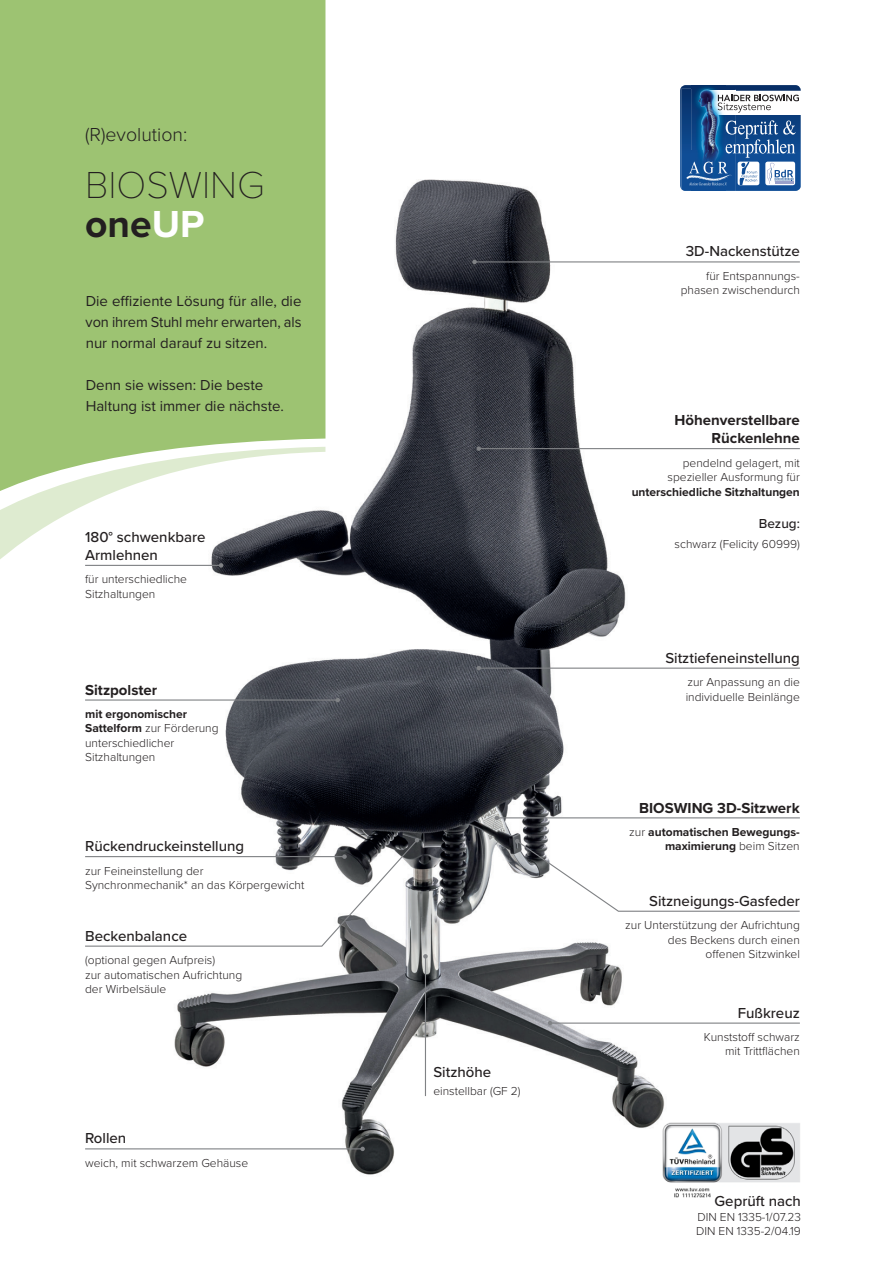
<style>
.page{position:relative;width:885px;height:1263px;background:#fff}
.page>*{position:absolute;margin:0;border:0;box-sizing:border-box;transform-origin:0 0}
.t1{font:100 39px "Proxima Nova T";color:#231f20}
.t2{font:700 39px "Proxima Nova";color:#231f20}
.t3{font:300 19.5px "Proxima Nova";color:#231f20}
.t4{font:500 15px "Proxima Nova";color:#231f20}
.Fließtext{font:15px/21px "Proxima Nova";color:#231f20;text-align:justify}
.t5{font:700 15px "Proxima Nova";color:#231f20}
.t6{font:500 13.5px "Proxima Nova";color:#231f20}
.t7{font:300 12px/14.4px "Proxima Nova";color:#231f20}
.t8{font:700 12px "Proxima Nova";color:#231f20}
.s1{color:#fff}
.s2{font-weight:700}
.s3{font-weight:300}
</style>
<div class="page">
<img style="left:154px;top:180px;width:526px;height:995px">
<div style="left:0;top:0;width:325px;height:303px;background:#9dc372"></div>
<hr style="left:478px;top:448px;width:321px;height:1px;background:#808285">
<svg style="left:476px;top:446px;width:5px;height:5px"></svg>
<hr style="left:85px;top:699px;width:253px;height:2px;background:#808285">
<svg style="left:335px;top:698px;width:5px;height:4px"></svg>
<hr style="left:85px;top:1148px;width:277px;height:1px;background:#808285">
<svg style="left:360px;top:1146px;width:5px;height:5px"></svg>
<hr style="left:478px;top:668px;width:321px;height:1px;background:#808285">
<svg style="left:476px;top:666px;width:5px;height:4px"></svg>
<hr style="left:497px;top:817px;width:302px;height:1px;background:#808285">
<svg style="left:494px;top:816px;width:5px;height:4px"></svg>
<hr style="left:425px;top:956px;width:1px;height:140px;background:#808285">
<svg style="left:423px;top:954px;width:4px;height:5px"></svg>
<hr style="left:550px;top:1022px;width:249px;height:2px;background:#808285">
<svg style="left:547px;top:1021px;width:5px;height:4px"></svg>
<svg style="left:85px;top:838px;width:334px;height:109px"></svg>
<hr style="left:474px;top:261px;width:325px;height:1px;background:#808285">
<svg style="left:472px;top:260px;width:4px;height:4px"></svg>
<svg style="left:515px;top:839px;width:285px;height:73px"></svg>
<svg style="left:0;top:303px;width:325px;height:319px;fill:#9dc372"></svg>
<img style="left:660px;top:1121px;width:140px;height:77px">
<svg style="left:680px;top:85px;width:120px;height:106px"></svg>
<p class="t3" style="left:85px;top:120px;width:104px">(R)evolution:</p>
<p class="t1" style="left:85px;top:156px;width:181px">BIOSWING</p>
<p class="t2" style="left:85px;top:195px;width:121px">one<span class="s1">UP</span></p>
<p class="Fließtext" style="left:86px;top:290px;width:217px">Die effiziente Lösung für alle, die von ihrem Stuhl mehr erwarten, als nur normal darauf zu sitzen.</p>
<p class="Fließtext" style="left:86px;top:374px;width:179px">Denn sie wissen: Die beste</p>
<p class="Fließtext" style="left:86px;top:395px;width:200px">Haltung ist immer die nächste.</p>
<p class="t4" style="left:85px;top:526px;width:122px">180° schwenkbare</p>
<p class="t4" style="left:85px;top:544px;width:74px">Armlehnen</p>
<p class="t7" style="left:85px;top:571px;width:103px">für unterschiedliche</p>
<p class="t7" style="left:85px;top:586px;width:72px">Sitzhaltungen</p>
<p class="t5" style="left:85px;top:678px;width:74px">Sitzpolster</p>
<p class="t8" style="left:85px;top:705px;width:103px">mit ergonomischer</p>
<p class="t7" style="left:85px;top:720px;width:135px"><span class="s2">Sattelform</span> zur Förderung unterschiedlicher</p>
<p class="t7" style="left:85px;top:749px;width:72px">Sitzhaltungen</p>
<p class="t4" style="left:85px;top:835px;width:161px">Rückendruckeinstellung</p>
<p class="t7" style="left:85px;top:863px;width:120px">zur Feineinstellung der</p>
<p class="t7" style="left:85px;top:877px;width:221px">Synchronmechanik* an das Körpergewicht</p>
<p class="t4" style="left:85px;top:925px;width:103px">Beckenbalance</p>
<p class="t7" style="left:85px;top:952px;width:131px">(optional gegen Aufpreis)</p>
<p class="t7" style="left:85px;top:967px;width:158px">zur automatischen Aufrichtung</p>
<p class="t7" style="left:85px;top:981px;width:83px">der Wirbelsäule</p>
<p class="t4" style="left:85px;top:1127px;width:43px">Rollen</p>
<p class="t7" style="left:85px;top:1155px;width:165px">weich, mit schwarzem Gehäuse</p>
<p class="t4" style="left:433px;top:1060px;width:59px">Sitzhöhe</p>
<p class="t7" style="left:433px;top:1083px;width:89px">einstellbar (GF 2)</p>
<p class="t4" style="left:685px;top:240px;width:115px">3D-Nackenstütze</p>
<p class="t7" style="left:706px;top:268px;width:95px">für Entspannungs-</p>
<p class="t7" style="left:680px;top:282px;width:121px">phasen zwischendurch</p>
<p class="t5" style="left:674px;top:409px;width:127px">Höhenverstellbare</p>
<p class="t5" style="left:711px;top:427px;width:90px">Rückenlehne</p>
<p class="t7" style="left:682px;top:455px;width:119px">pendelnd gelagert, mit</p>
<p class="t7" style="left:667px;top:469px;width:134px">spezieller Ausformung für</p>
<p class="t8" style="left:631px;top:483px;width:170px">unterschiedliche Sitzhaltungen</p>
<p class="t6" style="left:758px;top:513px;width:43px">Bezug:</p>
<p class="t7" style="left:674px;top:537px;width:127px">schwarz (Felicity 60999)</p>
<p class="t4" style="left:665px;top:646px;width:136px">Sitztiefeneinstellung</p>
<p class="t7" style="left:687px;top:674px;width:114px">zur Anpassung an die</p>
<p class="t7" style="left:685px;top:689px;width:116px">individuelle Beinlänge</p>
<p class="t5" style="left:639px;top:796px;width:162px">BIOSWING 3D-Sitzwerk</p>
<p class="t8" style="left:629px;top:823px;width:172px"><span class="s3">zur</span> automatischen Bewegungs-</p>
<p class="t8" style="left:665px;top:837px;width:136px">maximierung <span class="s3">beim Sitzen</span></p>
<p class="t4" style="left:649px;top:889px;width:152px">Sitzneigungs-Gasfeder</p>
<p class="t7" style="left:625px;top:917px;width:176px">zur Unterstützung der Aufrichtung</p>
<p class="t7" style="left:668px;top:932px;width:133px">des Beckens durch einen</p>
<p class="t7" style="left:705px;top:946px;width:96px">offenen Sitzwinkel</p>
<p class="t4" style="left:737px;top:1001px;width:64px">Fußkreuz</p>
<p class="t7" style="left:703px;top:1029px;width:97px">Kunststoff schwarz</p>
<p class="t7" style="left:725px;top:1043px;width:76px">mit Trittflächen</p>
<p class="t4" style="left:714px;top:1190px;width:88px">Geprüft nach</p>
<p class="t7" style="left:697px;top:1209px;width:105px">DIN EN 1335-1/07.23</p>
<p class="t7" style="left:696px;top:1223px;width:106px">DIN EN 1335-2/04.19</p>
</div>
